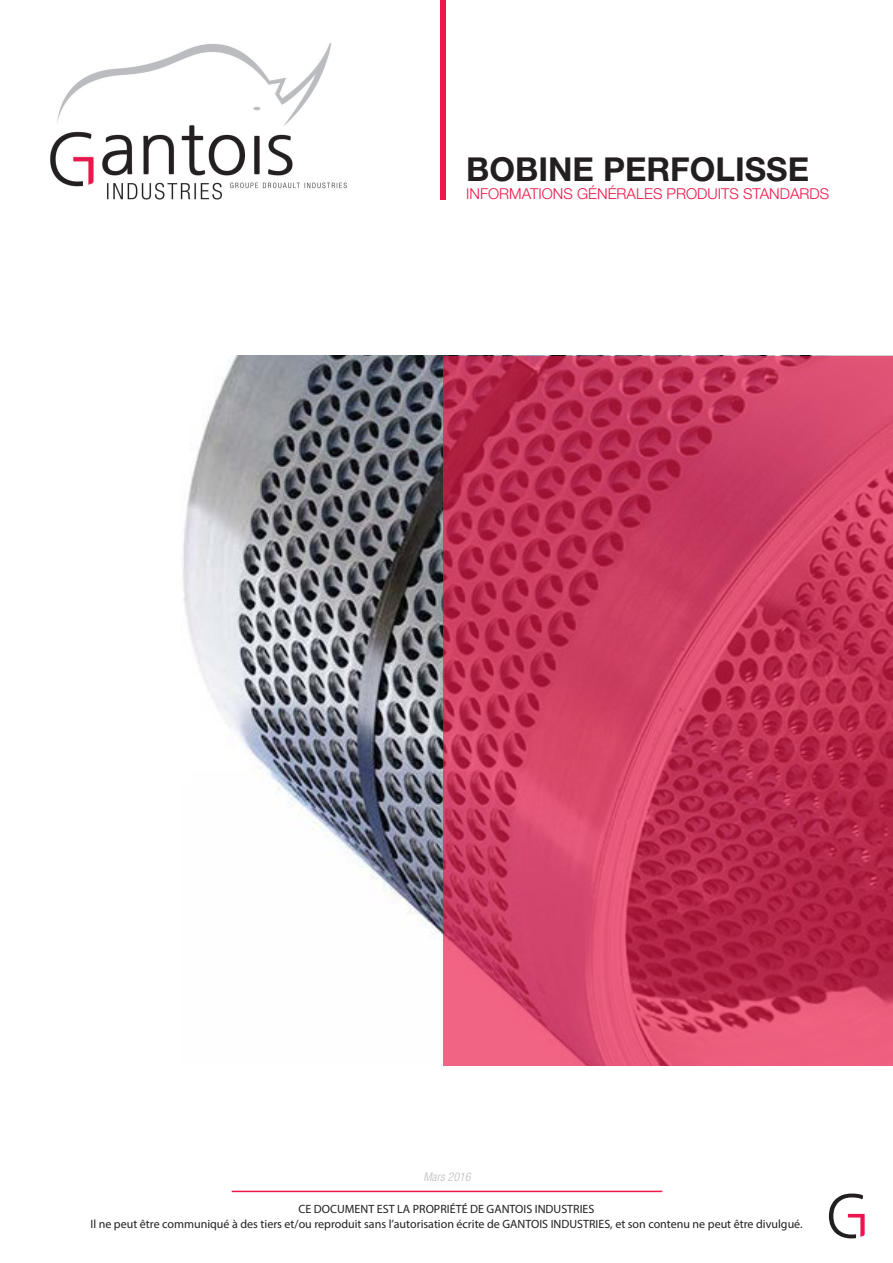
<style>
.page{position:relative;width:893px;height:1263px;background:#fff}
.page>*{position:absolute;margin:0;border:0;box-sizing:border-box;transform-origin:0 0}
.t1{font:700 33px "Helvetica Neue LT Std";color:#231f20}
.t2{font:300 15px "Helvetica Neue LT Std";color:#ed1748}
.t3{font:12px "Myriad Pro";color:#231f20}
.t4{font:italic 300 condensed 12px "Helvetica Neue LT Std";color:#bcbdc0}
</style>
<div class="page">
<img style="left:182px;top:356px;width:261px;height:583px">
<img style="left:50px;top:43px;width:297px;height:157px">
<div style="left:440px;top:0;width:6px;height:199px;background:#ed1748"></div>
<svg style="left:443px;top:356px;width:450px;height:709px;background:#c6385b"></svg>
<svg style="left:829px;top:1193px;width:36px;height:45px"></svg>
<hr style="left:232px;top:1191px;width:430px;height:1px;background:#ed1748">
<p class="t1" style="left:466px;top:149px;width:344px">BOBINE PERFOLISSE</p>
<p class="t2" style="left:466px;top:184px;width:365px">INFORMATIONS GÉNÉRALES PRODUITS STANDARDS</p>
<p class="t4" style="left:423px;top:1170px;width:49px">Mars 2016</p>
<p class="t3" style="left:299px;top:1202px;width:297px">CE DOCUMENT EST LA PROPRIÉTÉ DE GANTOIS INDUSTRIES</p>
<p class="t3" style="left:90px;top:1216px;width:714px">Il ne peut être communiqué à des tiers et/ou reproduit sans l’autorisation écrite de GANTOIS INDUSTRIES, et son contenu ne peut être divulgué.</p>
</div>
